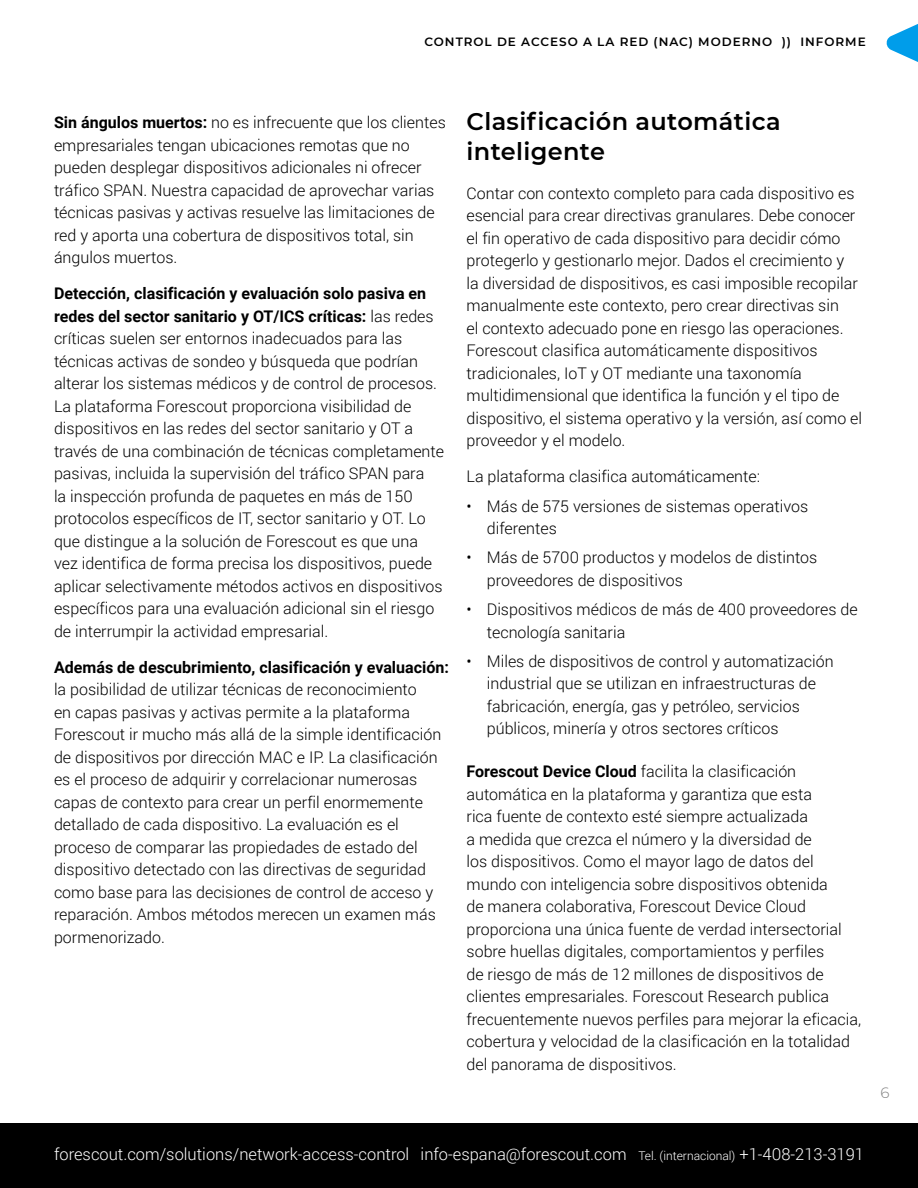
<style>
.page{position:relative;width:918px;height:1188px;background:#fff}
.page>*{position:absolute;margin:0;border:0;box-sizing:border-box;transform-origin:0 0}
.subhead{font:600 24px/30px "Montserrat";letter-spacing:.015em;color:#000}
.t1{font:300 16.5px "Roboto";color:#fff}
.body_copy{font:300 16.05px/22.5px "Roboto";color:#000}
.t2{font:300 15px "Montserrat";color:#808080}
.white_paper_name_hea{font:600 12px "Montserrat";letter-spacing:.08em;color:#000}
.t3{font:300 12px "Roboto";color:#fff}
.s1{font-weight:700}
.s2{font-size:16.5px}
</style>
<div class="page">
<svg style="left:886px;top:24px;width:32px;height:38px"></svg>
<div style="left:0;top:1123px;width:918px;height:65px;background:#000"></div>
<p class="white_paper_name_hea" style="left:424px;top:34px;width:443px">CONTROL DE ACCESO A LA RED (NAC) MODERNO )) INFORME</p>
<p class="body_copy" style="left:54px;top:111px;width:393px"><span class="s1">Sin ángulos muertos:</span> no es infrecuente que los clientes empresariales tengan ubicaciones remotas que no pueden desplegar dispositivos adicionales ni ofrecer tráfico SPAN. Nuestra capacidad de aprovechar varias técnicas pasivas y activas resuelve las limitaciones de red y aporta una cobertura de dispositivos total, sin ángulos muertos.</p>
<p class="body_copy" style="left:54px;top:282px;width:392px"><span class="s1">Detección, clasificación y evaluación solo pasiva en redes del sector sanitario y OT/ICS críticas:</span> las redes críticas suelen ser entornos inadecuados para las técnicas activas de sondeo y búsqueda que podrían alterar los sistemas médicos y de control de procesos.<br>La plataforma Forescout proporciona visibilidad de dispositivos en las redes del sector sanitario y OT a través de una combinación de técnicas completamente pasivas, incluida la supervisión del tráfico SPAN para<br>la inspección profunda de paquetes en más de 150 protocolos específicos de IT, sector sanitario y OT. Lo que distingue a la solución de Forescout es que una vez identifica de forma precisa los dispositivos, puede aplicar selectivamente métodos activos en dispositivos específicos para una evaluación adicional sin el riesgo de interrumpir la actividad empresarial.</p>
<p class="body_copy" style="left:54px;top:655px;width:397px"><span class="s1">Además de descubrimiento, clasificación y evaluación: </span>la posibilidad de utilizar técnicas de reconocimiento<br>en capas pasivas y activas permite a la plataforma Forescout ir mucho más allá de la simple identificación de dispositivos por dirección MAC e IP. La clasificación es el proceso de adquirir y correlacionar numerosas capas de contexto para crear un perfil enormemente detallado de cada dispositivo. La evaluación es el proceso de comparar las propiedades de estado del dispositivo detectado con las directivas de seguridad como base para las decisiones de control de acceso y reparación. Ambos métodos merecen un examen más pormenorizado.</p>
<p class="subhead" style="left:467px;top:106px;width:316px">Clasificación automática inteligente</p>
<p class="body_copy" style="left:467px;top:181px;width:397px">Contar con contexto completo para cada dispositivo es esencial para crear directivas granulares. Debe conocer el fin operativo de cada dispositivo para decidir cómo protegerlo y gestionarlo mejor. Dados el crecimiento y<br>la diversidad de dispositivos, es casi imposible recopilar manualmente este contexto, pero crear directivas sin<br>el contexto adecuado pone en riesgo las operaciones.<br>Forescout clasifica automáticamente dispositivos tradicionales, IoT y OT mediante una taxonomía multidimensional que identifica la función y el tipo de dispositivo, el sistema operativo y la versión, así como el proveedor y el modelo.</p>
<p class="body_copy" style="left:467px;top:465px;width:295px">La plataforma clasifica automáticamente:</p>
<p class="body_copy" style="left:487px;top:494px;width:323px;text-indent:-20px">• Más de 575 versiones de sistemas operativos diferentes</p>
<p class="body_copy" style="left:487px;top:546px;width:332px;text-indent:-20px">• Más de 5700 productos y modelos de distintos proveedores de dispositivos</p>
<p class="body_copy" style="left:487px;top:598px;width:372px;text-indent:-20px">• Dispositivos médicos de más de 400 proveedores de tecnología sanitaria</p>
<p class="body_copy" style="left:487px;top:649px;width:348px;text-indent:-20px">• Miles de dispositivos de control y automatización industrial que se utilizan en infraestructuras de fabricación, energía, gas y petróleo, servicios públicos, minería y otros sectores críticos</p>
<p class="body_copy" style="left:467px;top:760px;width:396px"><span class="s1">Forescout Device Cloud</span> facilita la clasificación automática en la plataforma y garantiza que esta<br>rica fuente de contexto esté siempre actualizada<br>a medida que crezca el número y la diversidad de<br>los dispositivos. Como el mayor lago de datos del mundo con inteligencia sobre dispositivos obtenida<br>de manera colaborativa, Forescout Device Cloud proporciona una única fuente de verdad intersectorial sobre huellas digitales, comportamientos y perfiles<br>de riesgo de más de 12 millones de dispositivos de clientes empresariales. Forescout Research publica frecuentemente nuevos perfiles para mejorar la eficacia, cobertura y velocidad de la clasificación en la totalidad del panorama de dispositivos.</p>
<p class="t1" style="left:54px;top:1143px;width:357px">forescout.com/solutions/network-access-control</p>
<p class="t1" style="left:421px;top:1143px;width:208px">info-espana@forescout.com</p>
<p class="t3" style="left:638px;top:1148px;width:227px">Tel. (internacional) <span class="s2">+1-408-213-3191</span></p>
<p class="t2" style="left:880px;top:1082px;width:11px">6</p>
</div>
